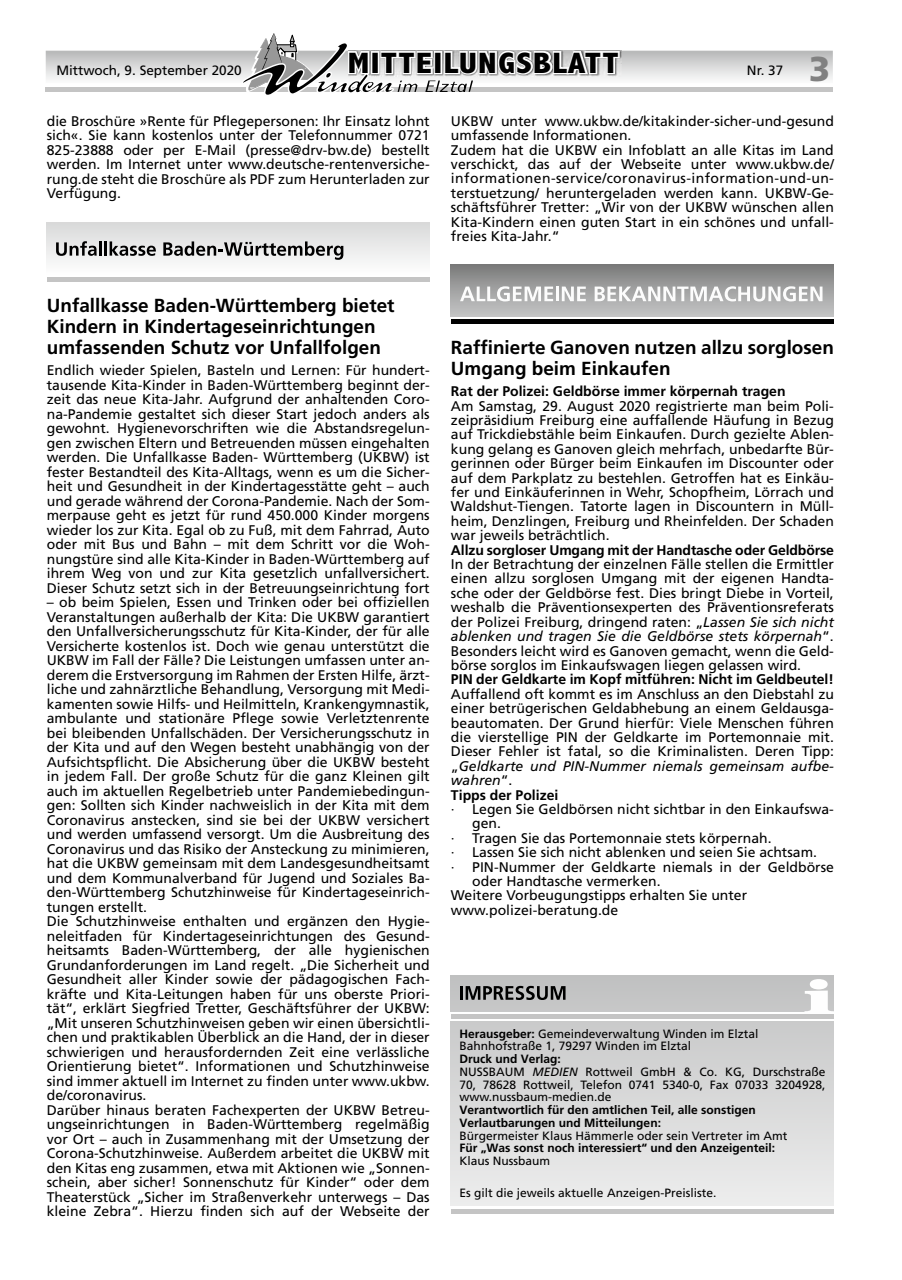
<style>
.page{position:relative;width:902px;height:1280px;background:#fff}
.page>*{position:absolute;margin:0;border:0;box-sizing:border-box;transform-origin:0 0}
.t1{font:900 34.5px "Frutiger";color:#818181}
.t2{font:800 condensed 29.7px "Abadi";letter-spacing:.04em;color:#000;scale:1.15 1}
.t3{font:700 18.9px/21.1px "Frutiger";color:#000}
.t4{font:13.95px/14.5px "Frutiger";color:#000;text-align:justify}
.t5{font:700 13.95px "Frutiger";color:#000}
.t6{font:13.5px "Frutiger";color:#000}
.t7{font:12px/12.8px "Frutiger";color:#000}
.t8{font:700 12px/12.8px "Frutiger";color:#000}
.s1{font-style:italic}
.s2{font-weight:700}
</style>
<div class="page">
<svg style="left:46px;top:33px;width:786px;height:62px"></svg>
<div style="left:47px;top:222px;width:382px;height:52px;background:linear-gradient(to bottom,#d7d8d8,#fcfcfc)"></div>
<hr style="left:47px;top:277px;width:382px;height:4px;background:#c4c4c4">
<svg style="left:56px;top:241px;width:41px;height:15px"></svg>
<hr style="left:99px;top:241px;width:3px;height:15px;background:#000">
<hr style="left:104px;top:241px;width:3px;height:15px;background:#000">
<svg style="left:110px;top:241px;width:46px;height:15px"></svg>
<svg style="left:163px;top:241px;width:180px;height:19px"></svg>
<div style="left:451px;top:976px;width:382px;height:35px;background:#c3c4c4"></div>
<hr style="left:451px;top:1014px;width:382px;height:4px;background:#c4c4c4">
<div style="left:451px;top:1021px;width:382px;height:184px;background:linear-gradient(to bottom,#c9caca,#ededed)"></div>
<hr style="left:451px;top:1209px;width:382px;height:4px;background:#c4c4c4">
<svg style="left:460px;top:986px;width:105px;height:14px"></svg>
<svg style="left:804px;top:979px;width:29px;height:33px"></svg>
<div style="left:451px;top:265px;width:382px;height:52px;background:linear-gradient(to bottom,#7d7d7d,#c6c7c7)"></div>
<hr style="left:451px;top:320px;width:382px;height:4px;background:#000">
<svg style="left:460px;top:286px;width:125px;height:15px"></svg>
<svg style="left:594px;top:286px;width:228px;height:15px"></svg>
<p class="t6" style="left:56px;top:62px;width:187px">Mittwoch, 9. September 2020</p>
<h2 class="t2" style="left:348px;top:47px;width:237px">MITTEILUNGSBLATT</h2>
<p class="t6" style="left:746px;top:62px;width:38px">Nr. 37</p>
<h1 class="t1" style="left:809px;top:48px;width:23px">3</h1>
<p class="t4" style="left:47px;top:113px;width:384px">die Broschüre »Rente für Pflegepersonen: Ihr Einsatz lohnt sich«. Sie kann kostenlos unter der Telefonnummer 0721<br>825-23888 oder per E-Mail (presse@drv-bw.de) bestellt werden. Im Internet unter www.deutsche-rentenversiche&shy;rung.de steht die Broschüre als PDF zum Herunterladen zur Verfügung.</p>
<p class="t4" style="left:451px;top:114px;width:384px;text-align:left">UKBW unter www.ukbw.de/kitakinder-sicher-und-gesund umfassende Informationen.<br>Zudem hat die UKBW ein Infoblatt an alle Kitas im Land verschickt, das auf der Webseite unter www.ukbw.de/ informationen-service/coronavirus-information-und-un&shy;terstuetzung/ heruntergeladen werden kann. UKBW-Ge&shy;schäftsführer Tretter: „Wir von der UKBW wünschen allen Kita-Kindern einen guten Start in ein schönes und unfall&shy;freies Kita-Jahr.“</p>
<h3 class="t3" style="left:47px;top:295px;width:349px">Unfallkasse Baden-Württemberg bietet<br>Kindern in Kindertageseinrichtungen umfassenden Schutz vor Unfallfolgen</h3>
<p class="t4" style="left:47px;top:363px;width:384px">Endlich wieder Spielen, Basteln und Lernen: Für hundert&shy;tausende Kita-Kinder in Baden-Württemberg beginnt der&shy;zeit das neue Kita-Jahr. Aufgrund der anhaltenden Coro&shy;na-Pandemie gestaltet sich dieser Start jedoch anders als gewohnt. Hygienevorschriften wie die Abstandsregelun&shy;gen zwischen Eltern und Betreuenden müssen eingehalten werden. Die Unfallkasse Baden- Württemberg (UKBW) ist fester Bestandteil des Kita-Alltags, wenn es um die Sicher&shy;heit und Gesundheit in der Kindertagesstätte geht – auch und gerade während der Corona-Pandemie. Nach der Som&shy;merpause geht es jetzt für rund 450.000 Kinder morgens wieder los zur Kita. Egal ob zu Fuß, mit dem Fahrrad, Auto oder mit Bus und Bahn – mit dem Schritt vor die Woh&shy;nungstüre sind alle Kita-Kinder in Baden-Württemberg auf ihrem Weg von und zur Kita gesetzlich unfallversichert.<br>Dieser Schutz setzt sich in der Betreuungseinrichtung fort</p>
<p class="t4" style="left:47px;top:595px;width:384px;text-align:left">– ob beim Spielen, Essen und Trinken oder bei offiziellen Veranstaltungen außerhalb der Kita: Die UKBW garantiert den Unfallversicherungsschutz für Kita-Kinder, der für alle Versicherte kostenlos ist. Doch wie genau unterstützt die UKBW im Fall der Fälle? Die Leistungen umfassen unter an&shy;derem die Erstversorgung im Rahmen der Ersten Hilfe, ärzt&shy;liche und zahnärztliche Behandlung, Versorgung mit Medi&shy;kamenten sowie Hilfs- und Heilmitteln, Krankengymnastik, ambulante und stationäre Pflege sowie Verletztenrente bei bleibenden Unfallschäden. Der Versicherungsschutz in der Kita und auf den Wegen besteht unabhängig von der Aufsichtspflicht. Die Absicherung über die UKBW besteht in jedem Fall. Der große Schutz für die ganz Kleinen gilt auch im aktuellen Regelbetrieb unter Pandemiebedingun&shy;gen: Sollten sich Kinder nachweislich in der Kita mit dem Coronavirus anstecken, sind sie bei der UKBW versichert und werden umfassend versorgt. Um die Ausbreitung des Coronavirus und das Risiko der Ansteckung zu minimieren, hat die UKBW gemeinsam mit dem Landesgesundheitsamt und dem Kommunalverband für Jugend und Soziales Ba&shy;den-Württemberg Schutzhinweise für Kindertageseinrich&shy;tungen erstellt.<br>Die Schutzhinweise enthalten und ergänzen den Hygie&shy;neleitfaden für Kindertageseinrichtungen des Gesund&shy;heitsamts Baden-Württemberg, der alle hygienischen Grundanforderungen im Land regelt. „Die Sicherheit und Gesundheit aller Kinder sowie der pädagogischen Fach&shy;kräfte und Kita-Leitungen haben für uns oberste Priori&shy;tät“, erklärt Siegfried Tretter, Geschäftsführer der UKBW: „Mit unseren Schutzhinweisen geben wir einen übersichtli&shy;chen und praktikablen Überblick an die Hand, der in dieser schwierigen und herausfordernden Zeit eine verlässliche Orientierung bietet“. Informationen und Schutzhinweise sind immer aktuell im Internet zu finden unter www.ukbw. de/coronavirus.<br>Darüber hinaus beraten Fachexperten der UKBW Betreu&shy;ungseinrichtungen in Baden-Württemberg regelmäßig vor Ort – auch in Zusammenhang mit der Umsetzung der Corona-Schutzhinweise. Außerdem arbeitet die UKBW mit den Kitas eng zusammen, etwa mit Aktionen wie „Sonnen&shy;schein, aber sicher! Sonnenschutz für Kinder“ oder dem Theaterstück „Sicher im Straßenverkehr unterwegs – Das kleine Zebra“. Hierzu finden sich auf der Webseite der</p>
<h3 class="t3" style="left:451px;top:337px;width:384px">Raffinierte Ganoven nutzen allzu sorglosen<br>Umgang beim Einkaufen</h3>
<p class="t5" style="left:451px;top:383px;width:336px">Rat der Polizei: Geldbörse immer körpernah tragen</p>
<p class="t4" style="left:451px;top:398px;width:384px">Am Samstag, 29. August 2020 registrierte man beim Poli&shy;zeipräsidium Freiburg eine auffallende Häufung in Bezug auf Trickdiebstähle beim Einkaufen. Durch gezielte Ablen&shy;kung gelang es Ganoven gleich mehrfach, unbedarfte Bür&shy;gerinnen oder Bürger beim Einkaufen im Discounter oder auf dem Parkplatz zu bestehlen. Getroffen hat es Einkäu&shy;fer und Einkäuferinnen in Wehr, Schopfheim, Lörrach und Waldshut-Tiengen. Tatorte lagen in Discountern in Müll&shy;heim, Denzlingen, Freiburg und Rheinfelden. Der Schaden war jeweils beträchtlich.</p>
<p class="t5" style="left:451px;top:542px;width:384px">Allzu sorgloser Umgang mit der Handtasche oder Geldbörse</p>
<p class="t4" style="left:451px;top:557px;width:384px">In der Betrachtung der einzelnen Fälle stellen die Ermittler einen allzu sorglosen Umgang mit der eigenen Handta&shy;sche oder der Geldbörse fest. Dies bringt Diebe in Vorteil, weshalb die Präventionsexperten des Präventionsreferats der Polizei Freiburg, dringend raten: „<span class="s1">Lassen Sie sich nicht ablenken und tragen Sie die Geldbörse stets körpernah</span>“.<br>Besonders leicht wird es Ganoven gemacht, wenn die Geld&shy;börse sorglos im Einkaufswagen liegen gelassen wird.</p>
<p class="t5" style="left:451px;top:671px;width:384px">PIN der Geldkarte im Kopf mitführen: Nicht im Geldbeutel!</p>
<p class="t4" style="left:451px;top:686px;width:384px;text-align:left">Auffallend oft kommt es im Anschluss an den Diebstahl zu einer betrügerischen Geldabhebung an einem Geldausga&shy;beautomaten. Der Grund hierfür: Viele Menschen führen die vierstellige PIN der Geldkarte im Portemonnaie mit.<br>Dieser Fehler ist fatal, so die Kriminalisten. Deren Tipp: „<span class="s1">Geldkarte und PIN-Nummer niemals gemeinsam aufbe&shy;wahren</span>“.<br><span class="s2">Tipps der Polizei</span></p>
<p class="t4" style="left:451px;top:802px;width:384px">· Legen Sie Geldbörsen nicht sichtbar in den Einkaufswa-</p>
<p class="t4" style="left:472px;top:816px;width:30px">gen.</p>
<p class="t4" style="left:451px;top:830px;width:322px">· Tragen Sie das Portemonnaie stets körpernah.</p>
<p class="t4" style="left:451px;top:845px;width:367px">· Lassen Sie sich nicht ablenken und seien Sie achtsam.</p>
<p class="t4" style="left:451px;top:859px;width:384px">· PIN-Nummer der Geldkarte niemals in der Geldbörse</p>
<p class="t4" style="left:472px;top:874px;width:190px">oder Handtasche vermerken.</p>
<p class="t4" style="left:451px;top:888px;width:297px">Weitere Vorbeugungstipps erhalten Sie unter</p>
<p class="t4" style="left:451px;top:902px;width:169px">www.polizei-beratung.de</p>
<p class="t7" style="left:459px;top:1027px;width:300px"><span class="s2">Herausgeber:</span> Gemeindeverwaltung Winden im Elztal<br>Bahnhofstraße 1, 79297 Winden im Elztal</p>
<p class="t7" style="left:459px;top:1052px;width:367px"><span class="s2">Druck und Verlag:<br></span>NUSSBAUM <span class="s1">MEDIEN</span> Rottweil GmbH &amp; Co. KG, Durschstraße 70, 78628 Rottweil, Telefon 0741 5340-0, Fax 07033 3204928, www.nussbaum-medien.de</p>
<p class="t8" style="left:459px;top:1103px;width:298px">Verantwortlich für den amtlichen Teil, alle sonstigen<br>Verlautbarungen und Mitteilungen:</p>
<p class="t7" style="left:459px;top:1129px;width:329px">Bürgermeister Klaus Hämmerle oder sein Vertreter im Amt</p>
<p class="t8" style="left:459px;top:1142px;width:317px">Für „Was sonst noch interessiert“ und den Anzeigenteil:</p>
<p class="t7" style="left:459px;top:1154px;width:92px">Klaus Nussbaum</p>
<p class="t7" style="left:459px;top:1186px;width:258px">Es gilt die jeweils aktuelle Anzeigen-Preisliste.</p>
</div>
